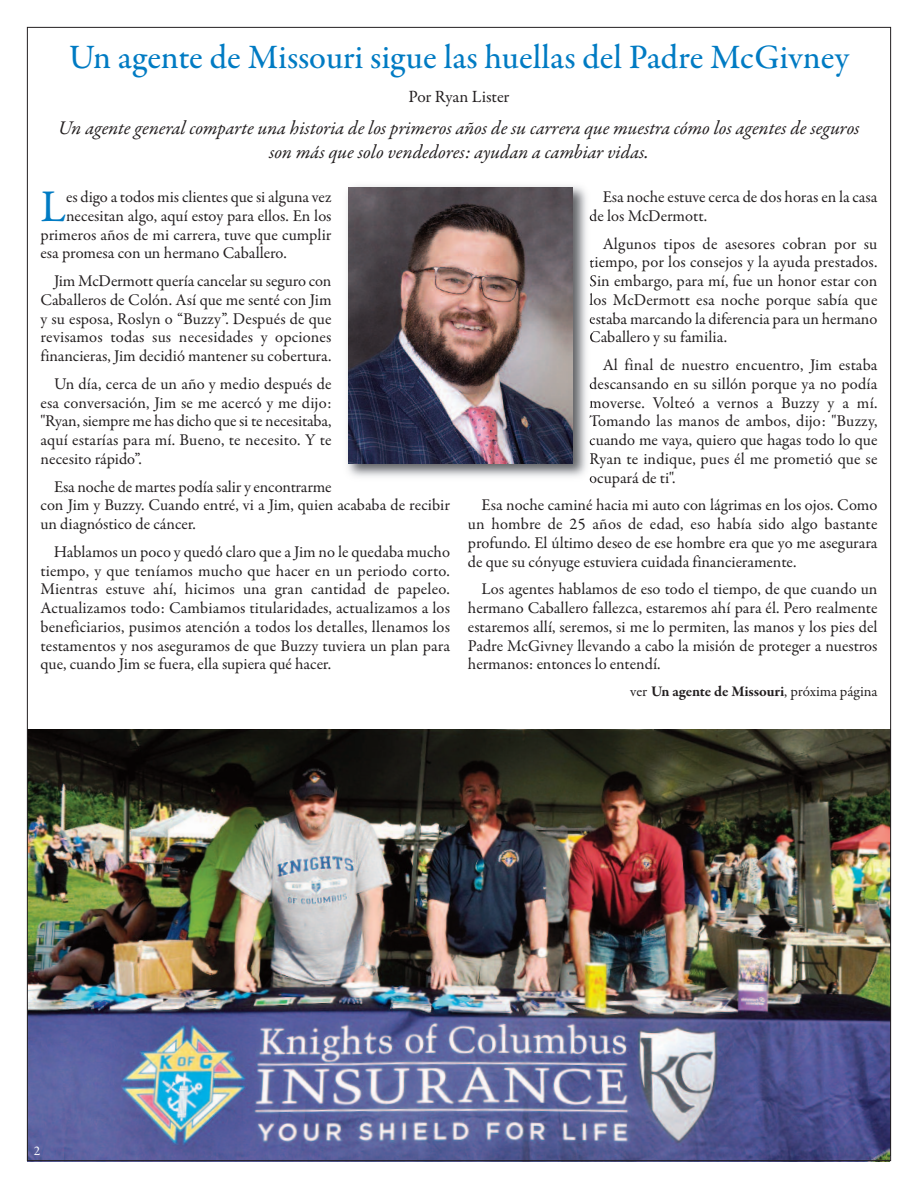
<style>
.page{position:relative;width:918px;height:1188px;background:#fff}
.page>*{position:absolute;margin:0;border:0;box-sizing:border-box;transform-origin:0 0}
.t1{font:45.75px "Garamond Premr Pro";color:#007bc3}
.t2{font:500 34.5px "Garamond Premr Pro";color:#007bc3}
.t3{font:italic 19.5px/24px "Garamond Premr Pro";color:#231f20;text-align:center}
.t4{font:17.25px "Garamond Premr Pro";letter-spacing:-.005em;color:#231f20}
.t5{font:16.5px/18.8px "Garamond Premr Pro";color:#231f20;text-align:justify}
.t6{font:700 15px "Garamond Premr Pro";letter-spacing:-.01em;color:#231f20}
.t7{font:13.5px "Garamond Premr Pro";color:#fff}
.s1{font-weight:400}
</style>
<div class="page">
<img style="left:29px;top:730px;width:860px;height:429px">
<img style="left:347px;top:186px;width:245px;height:295px">
<svg style="left:590px;top:213px;width:2px;height:8px"></svg>
<svg style="left:590px;top:259px;width:2px;height:9px"></svg>
<svg style="left:590px;top:275px;width:2px;height:11px"></svg>
<svg style="left:589px;top:293px;width:3px;height:12px"></svg>
<svg style="left:590px;top:316px;width:2px;height:8px"></svg>
<svg style="left:590px;top:332px;width:2px;height:10px"></svg>
<svg style="left:590px;top:381px;width:2px;height:8px"></svg>
<svg style="left:590px;top:401px;width:2px;height:7px"></svg>
<svg style="left:590px;top:438px;width:2px;height:7px"></svg>
<svg style="left:590px;top:453px;width:2px;height:12px"></svg>
<svg style="left:590px;top:476px;width:2px;height:7px"></svg>
<img style="left:349px;top:187px;width:224px;height:277px">
<h2 class="t2" style="left:69px;top:43px;width:782px">Un agente de Missouri sigue las huellas del Padre McGivney</h2>
<p class="t4" style="left:409px;top:90px;width:102px">Por Ryan Lister</p>
<p class="t3" style="left:58px;top:118px;width:803px">Un agente general comparte una historia de los primeros años de su carrera que muestra cómo los agentes de seguros son más que solo vendedores: ayudan a cambiar vidas.</p>
<h1 class="t1" style="left:40px;top:189px;width:27px">L</h1>
<p class="t5" style="left:66px;top:189px;width:267px">es digo a todos mis clientes que si alguna vez</p>
<p class="t5" style="left:66px;top:208px;width:267px">necesitan algo, aquí estoy para ellos. En los</p>
<p class="t5" style="left:41px;top:227px;width:293px">primeros años de mi carrera, tuve que cumplir</p>
<p class="t5" style="left:41px;top:245px;width:248px">esa promesa con un hermano Caballero.</p>
<p class="t5" style="left:41px;top:273px;width:293px;text-indent:14px">Jim McDermott quería cancelar su seguro con Caballeros de Colón. Así que me senté con Jim y su esposa, Roslyn o “Buzzy”. Después de que revisamos todas sus necesidades y opciones financieras, Jim decidió mantener su cobertura.</p>
<p class="t5" style="left:41px;top:376px;width:293px;text-indent:13px">Un día, cerca de un año y medio después de esa conversación, Jim se me acercó y me dijo: "Ryan, siempre me has dicho que si te necesitaba, aquí estarías para mí. Bueno, te necesito. Y te necesito rápido”.</p>
<p class="t5" style="left:40px;top:479px;width:411px;text-align:left;text-indent:14px">Esa noche de martes podía salir y encontrarme<br>con Jim y Buzzy. Cuando entré, vi a Jim, quien acababa de recibir un diagnóstico de cáncer.</p>
<p class="t5" style="left:40px;top:544px;width:411px;text-indent:14px">Hablamos un poco y quedó claro que a Jim no le quedaba mucho tiempo, y que teníamos mucho que hacer en un periodo corto.<br>Mientras estuve ahí, hicimos una gran cantidad de papeleo.<br>Actualizamos todo: Cambiamos titularidades, actualizamos a los beneficiarios, pusimos atención a todos los detalles, llenamos los testamentos y nos aseguramos de que Buzzy tuviera un plan para que, cuando Jim se fuera, ella supiera qué hacer.</p>
<p class="t5" style="left:589px;top:189px;width:290px;text-indent:14px">Esa noche estuve cerca de dos horas en la casa de los McDermott.</p>
<p class="t5" style="left:589px;top:236px;width:290px;text-indent:14px">Algunos tipos de asesores cobran por su tiempo, por los consejos y la ayuda prestados.<br>Sin embargo, para mí, fue un honor estar con los McDermott esa noche porque sabía que estaba marcando la diferencia para un hermano Caballero y su familia.</p>
<p class="t5" style="left:589px;top:357px;width:290px;text-indent:13px">Al final de nuestro encuentro, Jim estaba descansando en su sillón porque ya no podía moverse. Volteó a vernos a Buzzy y a mí.<br>Tomando las manos de ambos, dijo: "Buzzy, cuando me vaya, quiero que hagas todo lo que Ryan te indique, pues él me prometió que se ocupará de ti".</p>
<p class="t5" style="left:468px;top:497px;width:411px;text-indent:14px">Esa noche caminé hacia mi auto con lágrimas en los ojos. Como un hombre de 25 años de edad, eso había sido algo bastante profundo. El último deseo de ese hombre era que yo me asegurara de que su cónyuge estuviera cuidada financieramente.</p>
<p class="t5" style="left:468px;top:581px;width:411px;text-indent:13px">Los agentes hablamos de eso todo el tiempo, de que cuando un hermano Caballero fallezca, estaremos ahí para él. Pero realmente estaremos allí, seremos, si me lo permiten, las manos y los pies del Padre McGivney llevando a cabo la misión de proteger a nuestros hermanos: entonces lo entendí.</p>
<p class="t6" style="left:630px;top:685px;width:249px"><span class="s1">ver</span> Un agente de Missouri<span class="s1">, próxima página</span></p>
<p class="t7" style="left:34px;top:1145px;width:8px">2</p>
</div>
